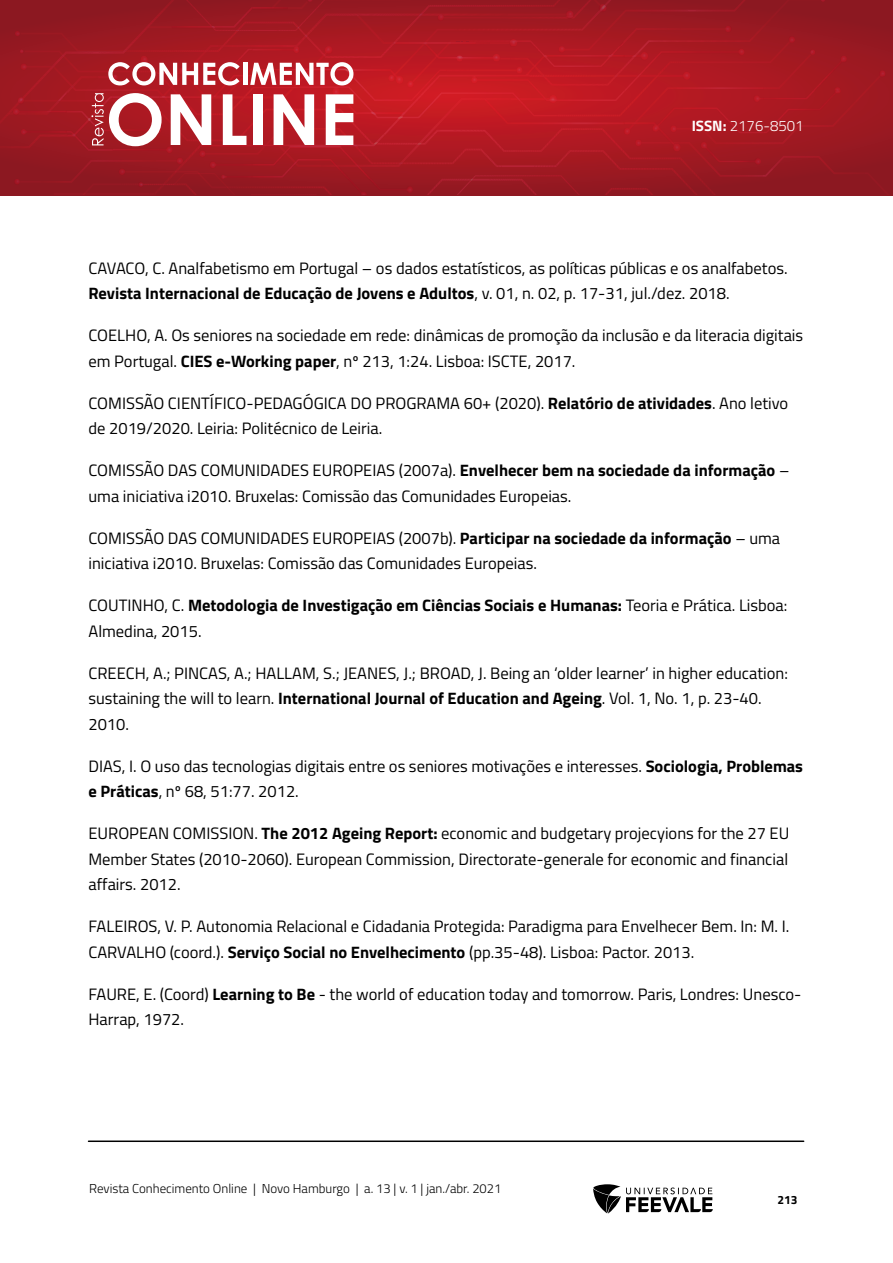
<style>
.page{position:relative;width:893px;height:1263px;background:#fff}
.page>*{position:absolute;margin:0;border:0;box-sizing:border-box;transform-origin:0 0}
.t1{font:16.5px/25.5px "Titillium Web";color:#000}
.t2{font:700 16.5px/25.5px "Titillium Web";color:#000}
.t3{font:300 15px "Titillium Web";color:#fff}
.t4{font:300 12.9px "Titillium Web";color:#000}
.t5{font:700 12px "Titillium Web";color:#000}
.s1{font-weight:700}
.s2{font-weight:400}
</style>
<div class="page">
<svg style="left:593px;top:1184px;width:120px;height:29px"></svg>
<hr style="left:88px;top:1140px;width:716px;height:2px;background:#000">
<svg style="left:0;top:0;width:889px;height:196px;background:#a9242d"></svg>
<p class="t3" style="left:692px;top:115px;width:114px"><span class="s1">ISSN:</span> 2176-8501</p>
<p class="t1" style="left:88px;top:254px;width:701px">CAVACO, C. Analfabetismo em Portugal – os dados estatísticos, as políticas públicas e os analfabetos.<br><span class="s1">Revista Internacional de Educação de Jovens e Adultos</span>, v. 01, n. 02, p. 17-31, jul./dez. 2018.</p>
<p class="t1" style="left:88px;top:322px;width:716px">COELHO, A. Os seniores na sociedade em rede: dinâmicas de promoção da inclusão e da literacia digitais em Portugal. <span class="s1">CIES e-Working paper</span>, nº 213, 1:24. Lisboa: ISCTE, 2017.</p>
<p class="t1" style="left:88px;top:389px;width:701px">COMISSÃO CIENTÍFICO-PEDAGÓGICA DO PROGRAMA 60+ (2020). <span class="s1">Relatório de atividades</span>. Ano letivo de 2019/2020. Leiria: Politécnico de Leiria.</p>
<p class="t1" style="left:88px;top:457px;width:702px">COMISSÃO DAS COMUNIDADES EUROPEIAS (2007a). <span class="s1">Envelhecer bem na sociedade da informação</span> – uma iniciativa i2010. Bruxelas: Comissão das Comunidades Europeias.</p>
<p class="t1" style="left:88px;top:524px;width:693px">COMISSÃO DAS COMUNIDADES EUROPEIAS (2007b). <span class="s1">Participar na sociedade da informação</span> – uma iniciativa i2010. Bruxelas: Comissão das Comunidades Europeias.</p>
<p class="t2" style="left:88px;top:592px;width:700px"><span class="s2">COUTINHO, C.</span> Metodologia de Investigação em Ciências Sociais e Humanas: <span class="s2">Teoria e Prática. Lisboa:<br>Almedina, 2015.</span></p>
<p class="t1" style="left:88px;top:659px;width:701px">CREECH, A.; PINCAS, A.; HALLAM, S.; JEANES, J.; BROAD, J. Being an ‘older learner’ in higher education: sustaining the will to learn. <span class="s1">International Journal of Education and Ageing</span>. Vol. 1, No. 1, p. 23-40.<br>2010.</p>
<p class="t1" style="left:88px;top:752px;width:716px">DIAS, I. O uso das tecnologias digitais entre os seniores motivações e interesses. <span class="s1">Sociologia, Problemas e Práticas</span>, nº 68, 51:77. 2012.</p>
<p class="t1" style="left:88px;top:820px;width:702px;text-align:justify">EUROPEAN COMISSION. <span class="s1">The 2012 Ageing Report:</span> economic and budgetary projecyions for the 27 EU Member States (2010-2060). European Commission, Directorate-generale for economic and financial affairs. 2012.</p>
<p class="t1" style="left:88px;top:913px;width:702px">FALEIROS, V. P. Autonomia Relacional e Cidadania Protegida: Paradigma para Envelhecer Bem. In: M. I.<br>CARVALHO (coord.). <span class="s1">Serviço Social no Envelhecimento</span> (pp.35-48). Lisboa: Pactor. 2013.</p>
<p class="t1" style="left:88px;top:980px;width:714px">FAURE, E. (Coord) <span class="s1">Learning to Be</span> - the world of education today and tomorrow. Paris, Londres: Unesco-<br>Harrap, 1972.</p>
<p class="t4" style="left:89px;top:1179px;width:414px">Revista Conhecimento Online | Novo Hamburgo | a. 13 | v. 1 | jan./abr. 2021</p>
<p class="t5" style="left:777px;top:1190px;width:22px">213</p>
</div>
